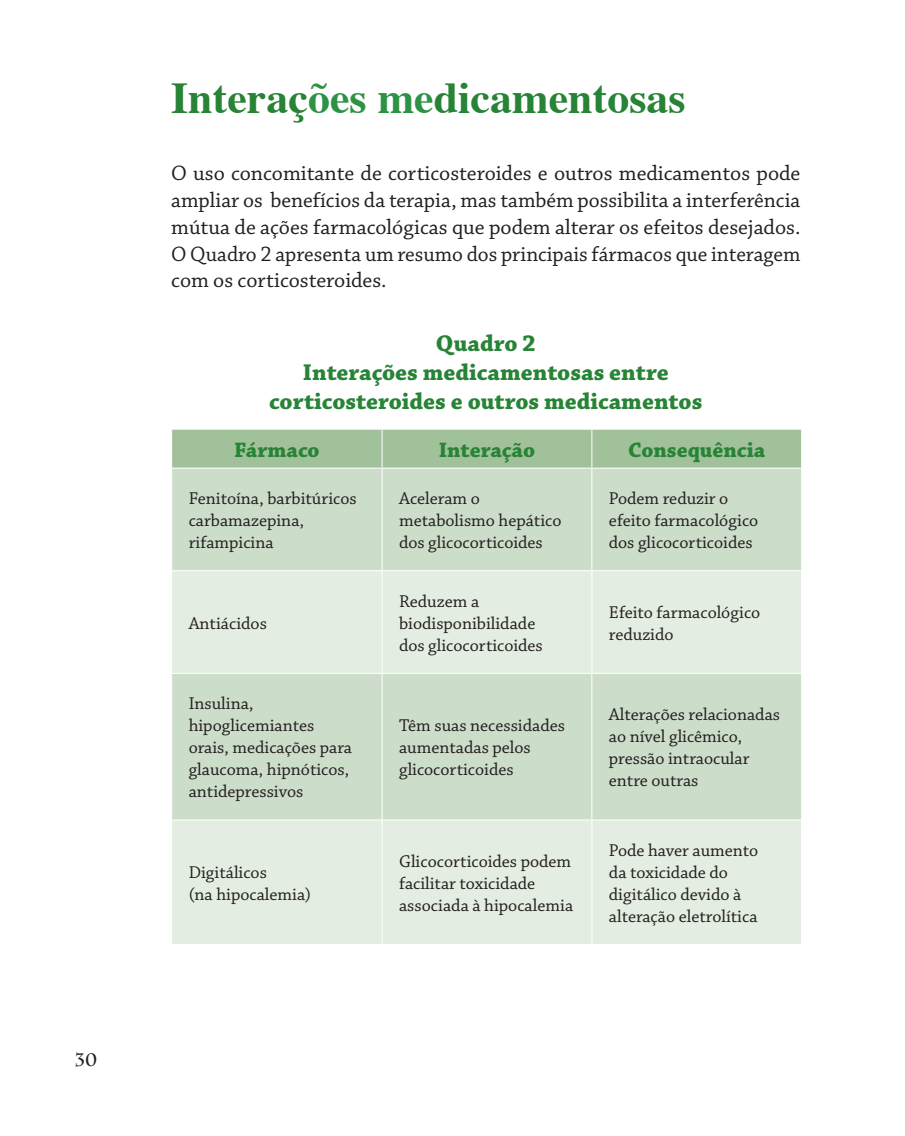
<style>
.page{position:relative;width:905px;height:1136px;background:#fff}
.page>*{position:absolute;margin:0;border:0;box-sizing:border-box;transform-origin:0 0}
.t1{font:700 44px "Times";color:#278335}
.t2{font:700 24px/29.2px "Chaparral Pro";color:#278335;text-align:center}
.t3{font:22px/26.8px "Chaparral Pro";color:#231f20;text-align:justify}
.t4{font:700 22px "Chaparral Pro";color:#278335}
.t5{font:18px/22px "Chaparral Pro";color:#231f20}
.t6{font:700 18px "Charlemagne Std";color:#231f20}
.s1{color:#2c9244}
</style>
<div class="page">
<div style="left:172px;top:430px;width:629px;height:37px;background:#a1c19b"></div>
<div style="left:172px;top:468px;width:629px;height:102px;background:#ccddc9"></div>
<svg style="left:172px;top:571px;width:629px;height:373px;background:#dae6d7"></svg>
<hr style="left:382px;top:468px;width:1px;height:102px;background:#fff">
<hr style="left:591px;top:468px;width:1px;height:102px;background:#fff">
<hr style="left:382px;top:571px;width:1px;height:102px;background:#fff">
<hr style="left:591px;top:571px;width:1px;height:102px;background:#fff">
<hr style="left:171px;top:673px;width:211px;height:1px;background:#fff">
<hr style="left:382px;top:673px;width:210px;height:1px;background:#fff">
<hr style="left:382px;top:674px;width:1px;height:145px;background:#fff">
<hr style="left:592px;top:673px;width:210px;height:1px;background:#fff">
<hr style="left:591px;top:674px;width:1px;height:145px;background:#fff">
<hr style="left:171px;top:819px;width:211px;height:1px;background:#fff">
<hr style="left:382px;top:819px;width:210px;height:1px;background:#fff">
<hr style="left:382px;top:820px;width:1px;height:124px;background:#fff">
<hr style="left:592px;top:819px;width:210px;height:1px;background:#fff">
<hr style="left:591px;top:820px;width:1px;height:124px;background:#fff">
<hr style="left:382px;top:430px;width:1px;height:37px;background:#fff">
<hr style="left:591px;top:430px;width:1px;height:37px;background:#fff">
<p class="t6" style="left:75px;top:1049px;width:24px">30</p>
<h1 class="t1" style="left:171px;top:80px;width:516px">Interaç<span class="s1">ões me</span>dicamentosas</h1>
<p class="t3" style="left:171px;top:161px;width:631px">O uso concomitante de corticosteroides e outros medicamentos pode ampliar os benefícios da terapia, mas também possibilita a interferência mútua de ações farmacológicas que podem alterar os efeitos desejados.<br>O Quadro 2 apresenta um resumo dos principais fármacos que interagem com os corticosteroides.</p>
<h2 class="t2" style="left:269px;top:330px;width:435px">Quadro 2<br>Interações medicamentosas entre corticosteroides e outros medicamentos</h2>
<p class="t4" style="left:234px;top:441px;width:87px">Fármaco</p>
<p class="t4" style="left:439px;top:441px;width:98px">Interação</p>
<p class="t4" style="left:628px;top:441px;width:139px">Consequência</p>
<p class="t5" style="left:189px;top:489px;width:169px">Fenitoína, barbitúricos carbamazepina, rifampicina</p>
<p class="t5" style="left:399px;top:489px;width:164px">Aceleram o metabolismo hepático dos glicocorticoides</p>
<p class="t5" style="left:609px;top:489px;width:151px">Podem reduzir o efeito farmacológico dos glicocorticoides</p>
<p class="t5" style="left:189px;top:613px;width:80px">Antiácidos</p>
<p class="t5" style="left:189px;top:694px;width:165px">Insulina, hipoglicemiantes orais, medicações para glaucoma, hipnóticos, antidepressivos</p>
<p class="t5" style="left:399px;top:591px;width:145px">Reduzem a biodisponibilidade dos glicocorticoides</p>
<p class="t5" style="left:609px;top:602px;width:153px">Efeito farmacológico reduzido</p>
<p class="t5" style="left:399px;top:716px;width:167px">Têm suas necessidades aumentadas pelos glicocorticoides</p>
<p class="t5" style="left:609px;top:705px;width:173px">Alterações relacionadas ao nível glicêmico, pressão intraocular entre outras</p>
<p class="t5" style="left:189px;top:862px;width:124px">Digitálicos<br>(na hipocalemia)</p>
<p class="t5" style="left:399px;top:851px;width:176px">Glicocorticoides podem facilitar toxicidade associada à hipocalemia</p>
<p class="t5" style="left:609px;top:840px;width:151px">Pode haver aumento da toxicidade do digitálico devido à alteração eletrolítica</p>
</div>
